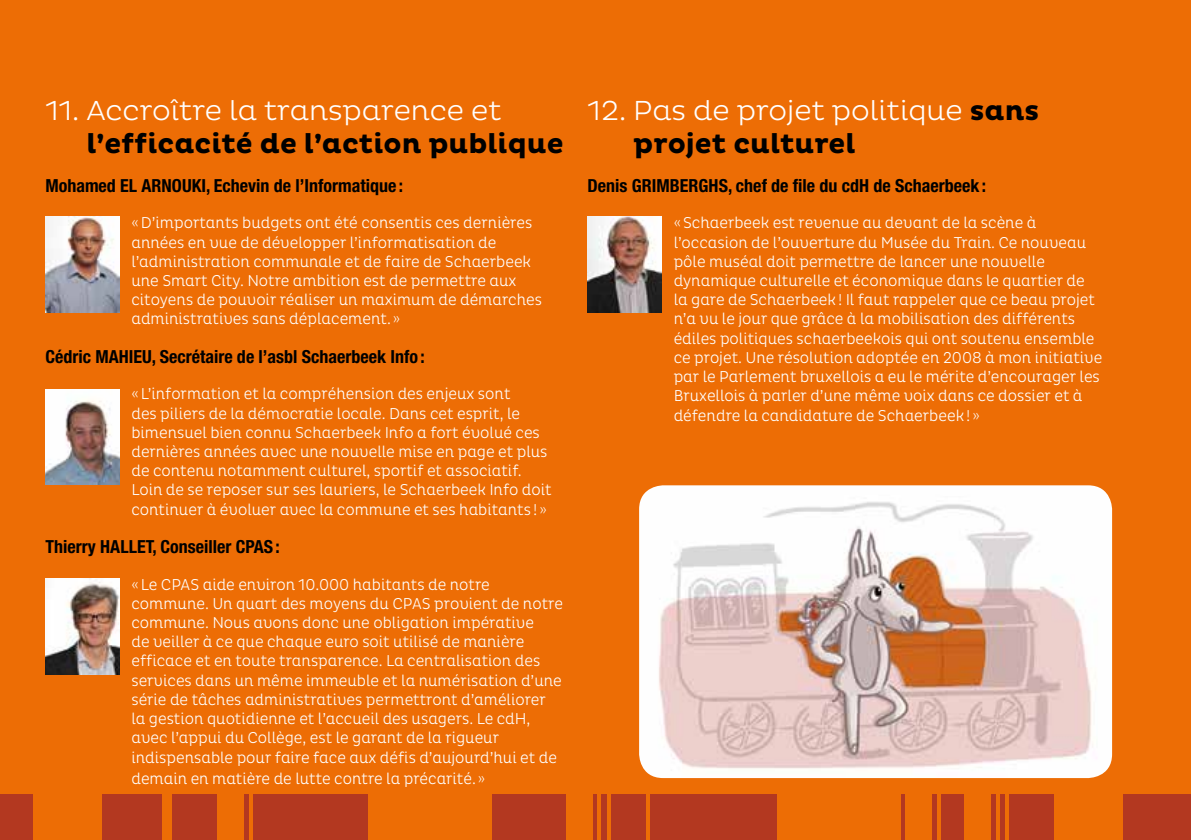
<style>
.page{position:relative;width:1191px;height:840px;background:#fff}
.page>*{position:absolute;margin:0;border:0;box-sizing:border-box;transform-origin:0 0}
.t1{font:300 28px/33.6px "Pluto";color:#fff}
.t2{font:700 28px "Pluto";color:#000}
.t3{font:700 condensed 18px "Helvetica Neue LT Std";color:#000}
.t4{font:300 16px/19.2px "Pluto Cond";color:#fff}
.s1{font-weight:700;color:#000}
</style>
<div class="page">
<div style="left:0;top:794px;width:1191px;height:45px;background:#b33820"></div>
<div style="left:33px;top:794px;width:68px;height:45px;background:#ed6d05"></div>
<div style="left:1054px;top:794px;width:69px;height:45px;background:#ed6d05"></div>
<div style="left:162px;top:794px;width:9px;height:45px;background:#ed6d05"></div>
<div style="left:218px;top:794px;width:26px;height:45px;background:#ed6d05"></div>
<div style="left:905px;top:794px;width:26px;height:45px;background:#ed6d05"></div>
<hr style="left:249px;top:794px;width:4px;height:45px;background:#ed6d05">
<hr style="left:937px;top:794px;width:3px;height:45px;background:#ed6d05">
<div style="left:369px;top:794px;width:123px;height:45px;background:#ed6d05"></div>
<div style="left:777px;top:794px;width:124px;height:45px;background:#ed6d05"></div>
<div style="left:964px;top:794px;width:26px;height:45px;background:#ed6d05"></div>
<hr style="left:996px;top:794px;width:3px;height:45px;background:#ed6d05">
<hr style="left:1005px;top:794px;width:3px;height:45px;background:#ed6d05">
<div style="left:566px;top:794px;width:26px;height:45px;background:#ed6d05"></div>
<hr style="left:598px;top:794px;width:3px;height:45px;background:#ed6d05">
<hr style="left:607px;top:794px;width:3px;height:45px;background:#ed6d05">
<hr style="left:646px;top:794px;width:4px;height:45px;background:#ed6d05">
<div style="left:0;top:0;width:1191px;height:793px;background:#ed6d05"></div>
<img style="left:45px;top:217px;width:74px;height:95px">
<img style="left:587px;top:217px;width:74px;height:95px">
<img style="left:45px;top:389px;width:74px;height:95px">
<img style="left:45px;top:578px;width:74px;height:96px">
<img style="left:639px;top:485px;width:473px;height:292px">
<h1 class="t1" style="left:45px;top:94px;width:458px">11. Accroître la transparence et</h1>
<h1 class="t2" style="left:86px;top:128px;width:478px">l’efficacité de l’action publique</h1>
<p class="t3" style="left:45px;top:175px;width:359px">Mohamed EL ARNOUKI, Echevin de l’Informatique :</p>
<p class="t4" style="left:131px;top:213px;width:412px">«D’importants budgets ont été consentis ces dernières années en vue de développer l’informatisation de l’administration communale et de faire de Schaerbeek une Smart City. Notre ambition est de permettre aux citoyens de pouvoir réaliser un maximum de démarches administratives sans déplacement. »</p>
<p class="t3" style="left:45px;top:345px;width:381px">Cédric MAHIEU, Secrétaire de l’asbl Schaerbeek Info :</p>
<p class="t4" style="left:131px;top:384px;width:422px">«L’information et la compréhension des enjeux sont<br>des piliers de la démocratie locale. Dans cet esprit, le bimensuel bien connu Schaerbeek Info a fort évolué ces dernières années avec une nouvelle mise en page et plus de contenu notamment culturel, sportif et associatif.<br>Loin de se reposer sur ses lauriers, le Schaerbeek Info doit continuer à évoluer avec la commune et ses habitants ! »</p>
<p class="t3" style="left:45px;top:535px;width:236px">Thierry HALLET, Conseiller CPAS:</p>
<p class="t4" style="left:131px;top:574px;width:433px">«Le CPAS aide environ 10.000 habitants de notre commune. Un quart des moyens du CPAS provient de notre commune. Nous avons donc une obligation impérative<br>de veiller à ce que chaque euro soit utilisé de manière efficace et en toute transparence. La centralisation des services dans un même immeuble et la numérisation d’une série de tâches administratives permettront d’améliorer la gestion quotidienne et l’accueil des usagers. Le cdH, avec l’appui du Collège, est le garant de la rigueur indispensable pour faire face aux défis d’aujourd’hui et de</p>
<p class="t4" style="left:131px;top:768px;width:355px">demain en matière de lutte contre la précarité. »</p>
<h1 class="t1" style="left:633px;top:94px;width:407px;text-indent:-46px">12. Pas de projet politique <span class="s1">sans projet culturel</span></h1>
<p class="t3" style="left:587px;top:175px;width:400px">Denis GRIMBERGHS, chef de file du cdH de Schaerbeek :</p>
<p class="t4" style="left:673px;top:213px;width:430px">«Schaerbeek est revenue au devant de la scène à l’occasion de l’ouverture du Musée du Train. Ce nouveau pôle muséal doit permettre de lancer une nouvelle dynamique culturelle et économique dans le quartier de la gare de Schaerbeek! Il faut rappeler que ce beau projet n’a vu le jour que grâce à la mobilisation des différents édiles politiques schaerbeekois qui ont soutenu ensemble ce projet. Une résolution adoptée en 2008 à mon initiative par le Parlement bruxellois a eu le mérite d’encourager les Bruxellois à parler d’une même voix dans ce dossier et à défendre la candidature de Schaerbeek! »</p>
</div>
